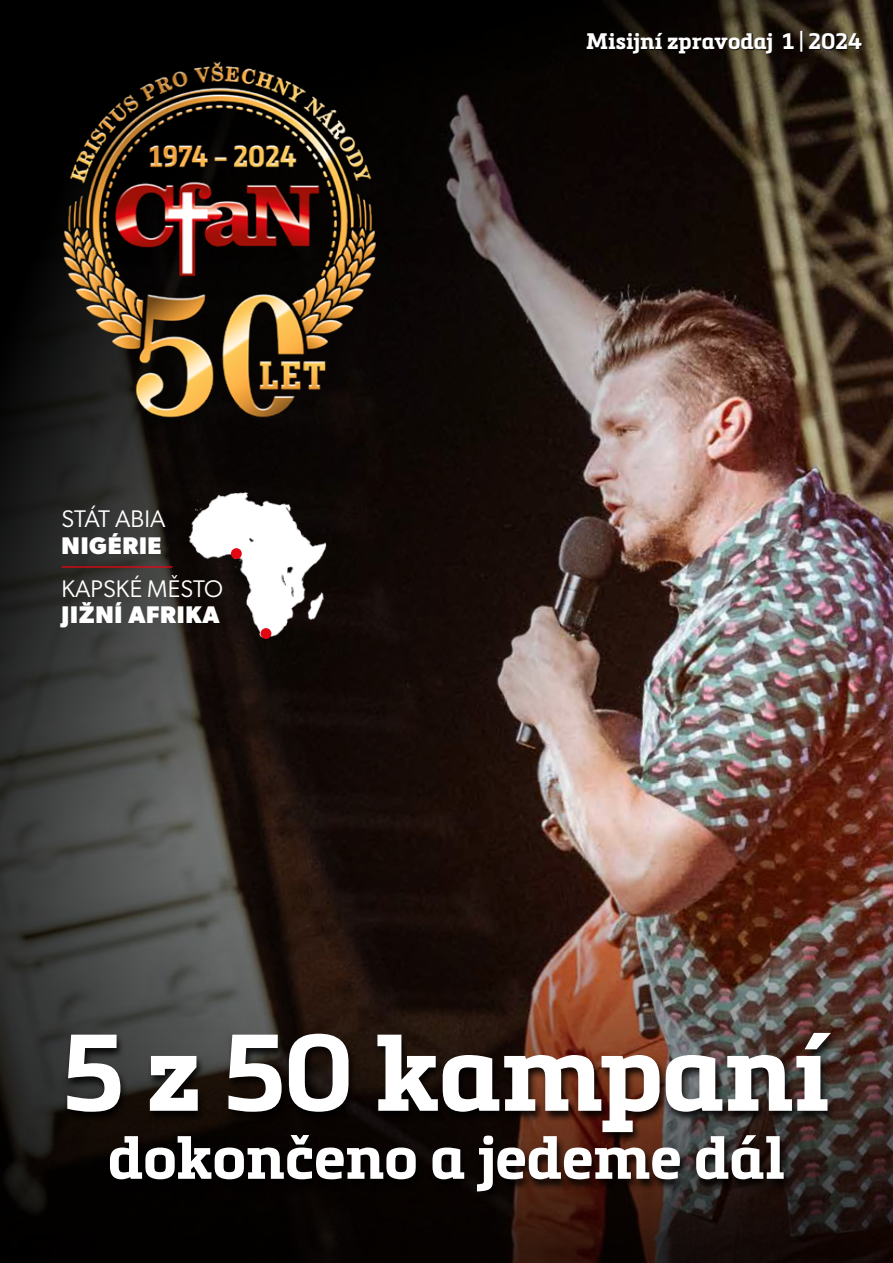
<style>
.page{position:relative;width:893px;height:1263px;background:#fff}
.page>*{position:absolute;margin:0;border:0;box-sizing:border-box;transform-origin:0 0}
.t1{font:700 107.1px "Metronic Slab Pro";letter-spacing:-.01em;color:#fff}
.t2{font:700 60px "Metronic Slab Pro";letter-spacing:-.005em;color:#fff}
.t3{font:24.15px "Gibson";letter-spacing:.005em;color:#fff}
.t4{font:700 24.15px "Gibson";letter-spacing:.03em;color:#fff}
.t5{font:700 22.2px "Metronic Slab Pro";color:#fff}
</style>
<div class="page">
<img style="left:0;top:262px;width:893px;height:520px">
<svg style="left:0;top:0;width:893px;height:262px;background:#1d1711"></svg>
<img style="left:0;top:782px;width:893px;height:481px">
<div style="left:64px;top:1032px;width:776px;height:172px;background:#000;opacity:.85"></div>
<img style="left:22px;top:44px;width:394px;height:394px">
<div style="left:586px;top:31px;width:277px;height:24px;background:#000;opacity:.85"></div>
<img style="left:184px;top:482px;width:153px;height:181px">
<div style="left:261px;top:628px;width:10px;height:11px;background:#e30613;border-radius:50%"></div>
<div style="left:231px;top:548px;width:11px;height:11px;background:#e30613;border-radius:50%"></div>
<hr style="left:62px;top:566px;width:110px;height:2px;background:#e30613">
<p class="t3" style="left:62px;top:505px;width:106px">STÁT ABIA</p>
<p class="t4" style="left:62px;top:531px;width:101px">NIGÉRIE</p>
<p class="t3" style="left:62px;top:574px;width:163px">KAPSKÉ MĚSTO</p>
<p class="t4" style="left:62px;top:600px;width:159px">JIŽNÍ AFRIKA</p>
<p class="t5" style="left:586px;top:27px;width:278px">Misijní zpravodaj 1 | 2024</p>
<h1 class="t1" style="left:63px;top:1005px;width:769px">5 z 50 kampaní</h1>
<h2 class="t2" style="left:108px;top:1119px;width:679px">dokončeno a jedeme dál</h2>
</div>
